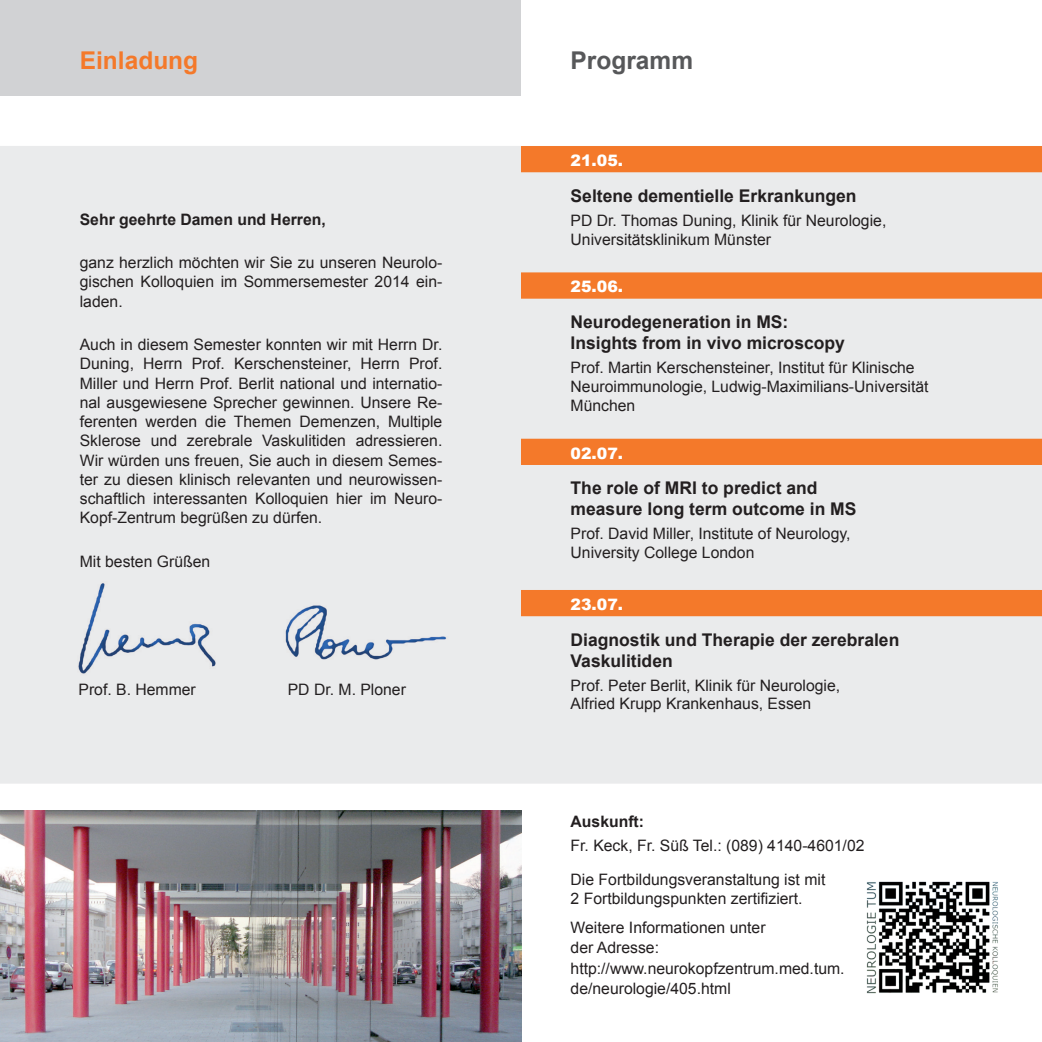
<style>
.page{position:relative;width:1042px;height:1042px;background:#fff}
.page>*{position:absolute;margin:0;border:0;box-sizing:border-box;transform-origin:0 0}
.t1{font:700 24.5px "Arial";color:#f4792a}
.t2{font:700 24.5px "Arial";color:#57585a}
.t3{font:700 17.5px/21px "Arial";color:#231f20}
.t4{font:15.75px/19.2px "Arial";color:#231f20}
.t5{font:700 15.75px "Arial";color:#231f20}
.t6{font:900 15.75px "Arial";color:#fff}
</style>
<div class="page">
<div style="left:0;top:146px;width:1042px;height:637px;background:#eaebec"></div>
<div style="left:0;top:0;width:521px;height:96px;background:#d1d2d4"></div>
<img style="left:77px;top:581px;width:140px;height:95px">
<img style="left:273px;top:583px;width:179px;height:88px">
<img style="left:0;top:811px;width:521px;height:231px">
<div style="left:521px;top:146px;width:521px;height:26px;background:#f4792a"></div>
<div style="left:521px;top:272px;width:521px;height:27px;background:#f4792a"></div>
<div style="left:521px;top:439px;width:521px;height:26px;background:#f4792a"></div>
<div style="left:521px;top:590px;width:521px;height:26px;background:#f4792a"></div>
<img style="left:866px;top:881px;width:132px;height:113px">
<h1 class="t1" style="left:80px;top:44px;width:120px">Einladung</h1>
<h1 class="t2" style="left:570px;top:44px;width:124px">Programm</h1>
<p class="t5" style="left:80px;top:209px;width:247px">Sehr geehrte Damen und Herren,</p>
<p class="t4" style="left:80px;top:253px;width:364px;text-align:justify">ganz herzlich möchten wir Sie zu unseren Neurolo&shy;gischen Kolloquien im Sommersemester 2014 ein&shy;laden.</p>
<p class="t4" style="left:80px;top:335px;width:364px;text-align:justify">Auch in diesem Semester konnten wir mit Herrn Dr.<br>Duning, Herrn Prof. Kerschensteiner, Herrn Prof.<br>Miller und Herrn Prof. Berlit national und internatio&shy;nal ausgewiesene Sprecher gewinnen. Unsere Re&shy;ferenten werden die Themen Demenzen, Multiple Sklerose und zerebrale Vaskulitiden adressieren.<br>Wir würden uns freuen, Sie auch in diesem Semes&shy;ter zu diesen klinisch relevanten und neurowissen&shy;schaftlich interessanten Kolloquien hier im Neuro-Kopf-Zentrum begrüßen zu dürfen.</p>
<p class="t4" style="left:80px;top:552px;width:132px">Mit besten Grüßen</p>
<p class="t4" style="left:79px;top:680px;width:119px">Prof. B. Hemmer</p>
<p class="t4" style="left:288px;top:680px;width:120px">PD Dr. M. Ploner</p>
<p class="t6" style="left:570px;top:149px;width:54px">21.05.</p>
<p class="t3" style="left:570px;top:186px;width:287px">Seltene dementielle Erkrankungen</p>
<p class="t4" style="left:570px;top:211px;width:317px">PD Dr. Thomas Duning, Klinik für Neurologie,<br>Universitätsklinikum Münster</p>
<p class="t6" style="left:570px;top:275px;width:54px">25.06.</p>
<p class="t3" style="left:570px;top:312px;width:276px">Neurodegeneration in MS:<br>Insights from in vivo microscopy</p>
<p class="t4" style="left:570px;top:358px;width:359px">Prof. Martin Kerschensteiner, Institut für Klinische<br>Neuroimmunologie, Ludwig-Maximilians-Universität<br>München</p>
<p class="t6" style="left:570px;top:441px;width:54px">02.07.</p>
<p class="t3" style="left:570px;top:478px;width:287px">The role of MRI to predict and measure long term outcome in MS</p>
<p class="t4" style="left:570px;top:524px;width:281px">Prof. David Miller, Institute of Neurology,<br>University College London</p>
<p class="t6" style="left:570px;top:593px;width:54px">23.07.</p>
<p class="t3" style="left:570px;top:630px;width:330px">Diagnostik und Therapie der zerebralen<br>Vaskulitiden</p>
<p class="t4" style="left:570px;top:676px;width:271px">Prof. Peter Berlit, Klinik für Neurologie,<br>Alfried Krupp Krankenhaus, Essen</p>
<p class="t5" style="left:570px;top:810px;width:75px">Auskunft:</p>
<p class="t4" style="left:570px;top:828px;width:295px;line-height:34.1px">Fr. Keck, Fr. Süß Tel.: (089) 4140-4601/02<br>Die Fortbildungsveranstaltung ist mit</p>
<p class="t4" style="left:570px;top:884px;width:233px;line-height:29.2px">2 Fortbildungspunkten zertifiziert.<br>Weitere Informationen unter</p>
<p class="t4" style="left:570px;top:936px;width:275px;line-height:21.7px">der Adresse: http://www.neurokopfzentrum.med.tum.</p>
<p class="t4" style="left:570px;top:978px;width:162px">de/neurologie/405.html</p>
</div>
